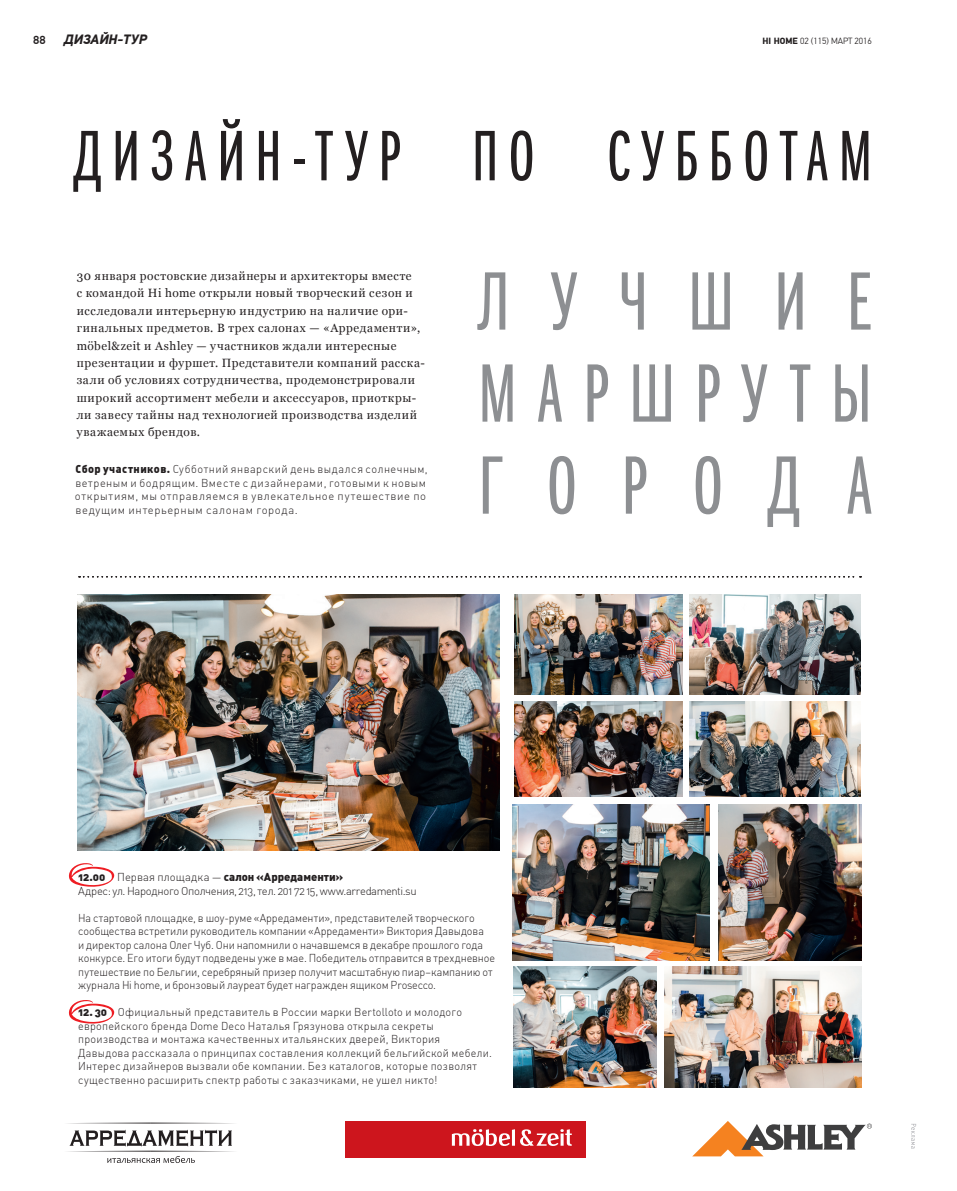
<style>
.page{position:relative;width:957px;height:1191px;background:#fff}
.page>*{position:absolute;margin:0;border:0;box-sizing:border-box;transform-origin:0 0}
.t1{font:83.4px/91.9px "Franklin Gothic Book X Cmp C";letter-spacing:.48em;color:#8d8f92;text-align:justify}
.t2{font:72px "Franklin Gothic Book X Cmp C";letter-spacing:.15em;color:#231f20}
.t3{font:italic 700 13.5px "PF Din Text Pro";color:#231f20}
.t4{font:12px/17.4px "Georgia";letter-spacing:.05em;color:#231f20}
.t5{font:700 12px "PF Din Display Pro";color:#231f20}
.t6{font:11.25px/13.5px "DIN Cyr Light Alternate";letter-spacing:-.005em;color:#231f20;scale:.96 1}
.t7{font:11.25px/13.5px "DIN Cyr Light Alternate";letter-spacing:.02em;color:#231f20;scale:.96 1}
.t8{font:11.25px/13.5px "DIN Cyr Light Alternate";letter-spacing:.055em;color:#231f20}
.t9{font:11.25px "DIN Cyr Light Alternate";letter-spacing:-.025em;color:#231f20}
.t10{font:11.25px "DIN Cyr Black Alternate";color:#231f20}
.t11{font:300 9px "PF Din Text Pro";color:#231f20}
.s1{font-weight:700}
.s2{font-family:"DIN Cyr Black Alternate"}
.s3{font-family:"DIN Cyr Light Alternate"}
</style>
<div class="page">
<svg style="left:79px;top:576px;width:782px;height:1px"></svg>
<svg style="left:68px;top:863px;width:47px;height:24px"></svg>
<svg style="left:68px;top:1000px;width:47px;height:24px"></svg>
<img style="left:514px;top:594px;width:168px;height:101px">
<img style="left:690px;top:594px;width:171px;height:101px">
<img style="left:664px;top:966px;width:197px;height:121px">
<img style="left:513px;top:805px;width:197px;height:155px">
<img style="left:514px;top:701px;width:168px;height:95px">
<img style="left:690px;top:701px;width:171px;height:95px">
<img style="left:514px;top:966px;width:142px;height:121px">
<img style="left:718px;top:804px;width:143px;height:156px">
<img style="left:78px;top:595px;width:422px;height:255px">
<svg style="left:68px;top:1129px;width:166px;height:34px"></svg>
<svg style="left:85px;top:1122px;width:132px;height:1px"></svg>
<div style="left:345px;top:1120px;width:240px;height:37px;background:#cd151d"></div>
<svg style="left:452px;top:1129px;width:120px;height:17px"></svg>
<svg style="left:692px;top:1121px;width:180px;height:35px"></svg>
<svg style="left:911px;top:1123px;width:5px;height:25px"></svg>
<p class="t5" style="left:33px;top:33px;width:14px">88</p>
<p class="t3" style="left:64px;top:31px;width:84px">Дизайн-тур</p>
<p class="t11" style="left:762px;top:36px;width:111px"><span class="s1">HI HOME</span> 02 (115) март 2016</p>
<h2 class="t2" style="left:75px;top:119px;width:798px">Дизайн-тур по субботам</h2>
<p class="t4" style="left:77px;top:267px;width:350px">30 января ростовские дизайнеры и архитекторы вместе<br>с командой Hi home открыли новый творческий сезон и исследовали интерьерную индустрию на наличие ори&shy;гинальных предметов. В трех салонах — «Арредаменти», möbel&amp;zeit и Ashley — участников ждали интересные презентации и фуршет. Представители компаний расска&shy;зали об условиях сотрудничества, продемонстрировали широкий ассортимент мебели и аксессуаров, приоткры&shy;ли завесу тайны над технологией производства изделий уважаемых брендов.</p>
<p class="t8" style="left:75px;top:462px;width:354px"><span class="s2">Сбор участников.</span> Субботний январский день выдался солнечным, ветреным и бодрящим. Вместе с дизайнерами, готовыми к новым открытиям, мы отправляемся в увлекательное путешествие по ведущим интерьерным салонам города.</p>
<h1 class="t1" style="left:478px;top:256px;width:395px">лучшие маршруты города</h1>
<p class="t10" style="left:78px;top:870px;width:267px">12.00 <span class="s3">Первая площадка —</span> салон «Арредаменти»</p>
<p class="t9" style="left:78px;top:884px;width:340px">Адрес: ул. Народного Ополчения, 213, тел. 201 72 15, www.arredamenti.su</p>
<p class="t6" style="left:78px;top:911px;width:436px">На стартовой площадке, в шоу-руме «Арредаменти», представителей творческого сообщества встретили руководитель компании «Арредаменти» Виктория Давыдова<br>и директор салона Олег Чуб. Они напомнили о начавшемся в декабре прошлого года конкурсе. Его итоги будут подведены уже в мае. Победитель отправится в трехдневное путешествие по Бельгии, серебряный призер получит масштабную пиар–кампанию от журнала Hi home, и бронзовый лауреат будет награжден ящиком Prosecco.</p>
<p class="t7" style="left:78px;top:1005px;width:432px"><span class="s2">12. 30</span> Официальный представитель в России марки Bertolloto и молодого европейского бренда Dome Deco Наталья Грязунова открыла секреты производства и монтажа качественных итальянских дверей, Виктория Давыдова рассказала о принципах составления коллекций бельгийской мебели.<br>Интерес дизайнеров вызвали обе компании. Без каталогов, которые позволят существенно расширить спектр работы с заказчиками, не ушел никто!</p>
</div>
